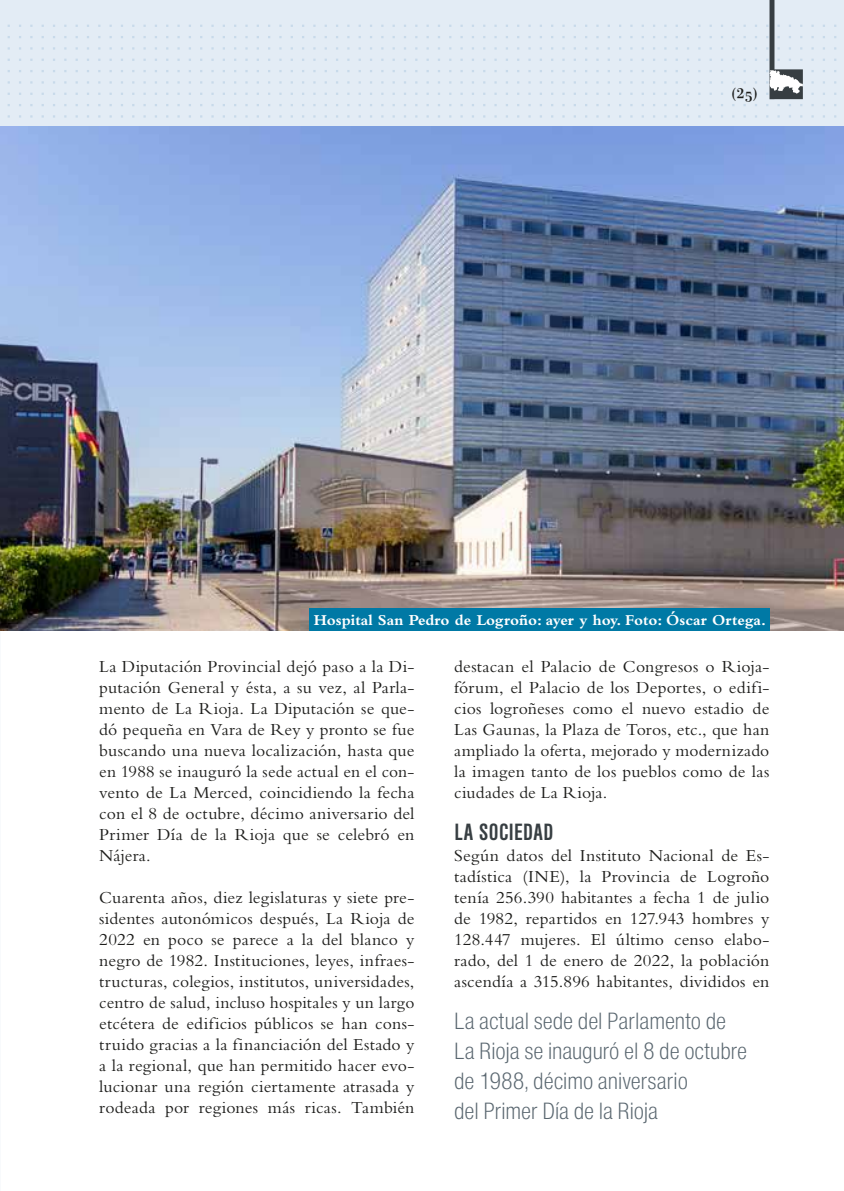
<style>
.page{position:relative;width:844px;height:1191px;background:#fff}
.page>*{position:absolute;margin:0;border:0;box-sizing:border-box;transform-origin:0 0}
.SUMARIO{font:24.5px/29.8px "Nimbus Sans DOT Ligh Cond";letter-spacing:-.005em;color:#5a6770}
.LADILLO{font:700 condensed 24.5px "Nimbus Sans DOT";letter-spacing:.015em;color:#373e42}
.TEXTO_NORMAL{font:17.5px/21px "Bembo";letter-spacing:.01em;color:#1d1d1b;text-align:justify}
.Pie_de_foto{font:700 15.75px "Bembo";color:#fff}
.t1{font:15.75px "Katrina";color:#1d1d1b}
</style>
<div class="page">
<div style="left:1px;top:0;width:842px;height:126px;background:#e3ecf5"></div>
<img style="left:0;top:0;width:1px;height:1191px">
<img style="left:0;top:126px;width:843px;height:504px">
<div style="left:309px;top:608px;width:460px;height:22px;background:#0079a5"></div>
<svg style="left:769px;top:0;width:33px;height:99px"></svg>
<p class="t1" style="left:731px;top:84px;width:27px">(25)</p>
<p class="Pie_de_foto" style="left:314px;top:611px;width:453px">Hospital San Pedro de Logroño: ayer y hoy. Foto: Óscar Ortega.</p>
<p class="TEXTO_NORMAL" style="left:99px;top:656px;width:317px">La Diputación Provincial dejó paso a la Di&shy;putación General y ésta, a su vez, al Parla&shy;mento de La Rioja. La Diputación se que&shy;dó pequeña en Vara de Rey y pronto se fue buscando una nueva localización, hasta que en 1988 se inauguró la sede actual en el con&shy;vento de La Merced, coincidiendo la fecha con el 8 de octubre, décimo aniversario del Primer Día de la Rioja que se celebró en Nájera.</p>
<p class="TEXTO_NORMAL" style="left:99px;top:887px;width:316px">Cuarenta años, diez legislaturas y siete pre&shy;sidentes autonómicos después, La Rioja de 2022 en poco se parece a la del blanco y negro de 1982. Instituciones, leyes, infraes&shy;tructuras, colegios, institutos, universidades, centro de salud, incluso hospitales y un largo etcétera de edificios públicos se han cons&shy;truido gracias a la financiación del Estado y a la regional, que han permitido hacer evo&shy;lucionar una región ciertamente atrasada y rodeada por regiones más ricas. También</p>
<p class="TEXTO_NORMAL" style="left:454px;top:656px;width:316px">destacan el Palacio de Congresos o Rioja&shy;fórum, el Palacio de los Deportes, o edifi&shy;cios logroñeses como el nuevo estadio de Las Gaunas, la Plaza de Toros, etc., que han ampliado la oferta, mejorado y modernizado la imagen tanto de los pueblos como de las ciudades de La Rioja.</p>
<p class="LADILLO" style="left:454px;top:819px;width:101px">LA SOCIEDAD</p>
<p class="TEXTO_NORMAL" style="left:454px;top:845px;width:317px">Según datos del Instituto Nacional de Es&shy;tadística (INE), la Provincia de Logroño tenía 256.390 habitantes a fecha 1 de julio de 1982, repartidos en 127.943 hombres y 128.447 mujeres. El último censo elabo&shy;rado, del 1 de enero de 2022, la población ascendía a 315.896 habitantes, divididos en</p>
<p class="SUMARIO" style="left:454px;top:1006px;width:294px">La actual sede del Parlamento de<br>La Rioja se inauguró el 8 de octubre de 1988, décimo aniversario<br>del Primer Día de la Rioja</p>
</div>
